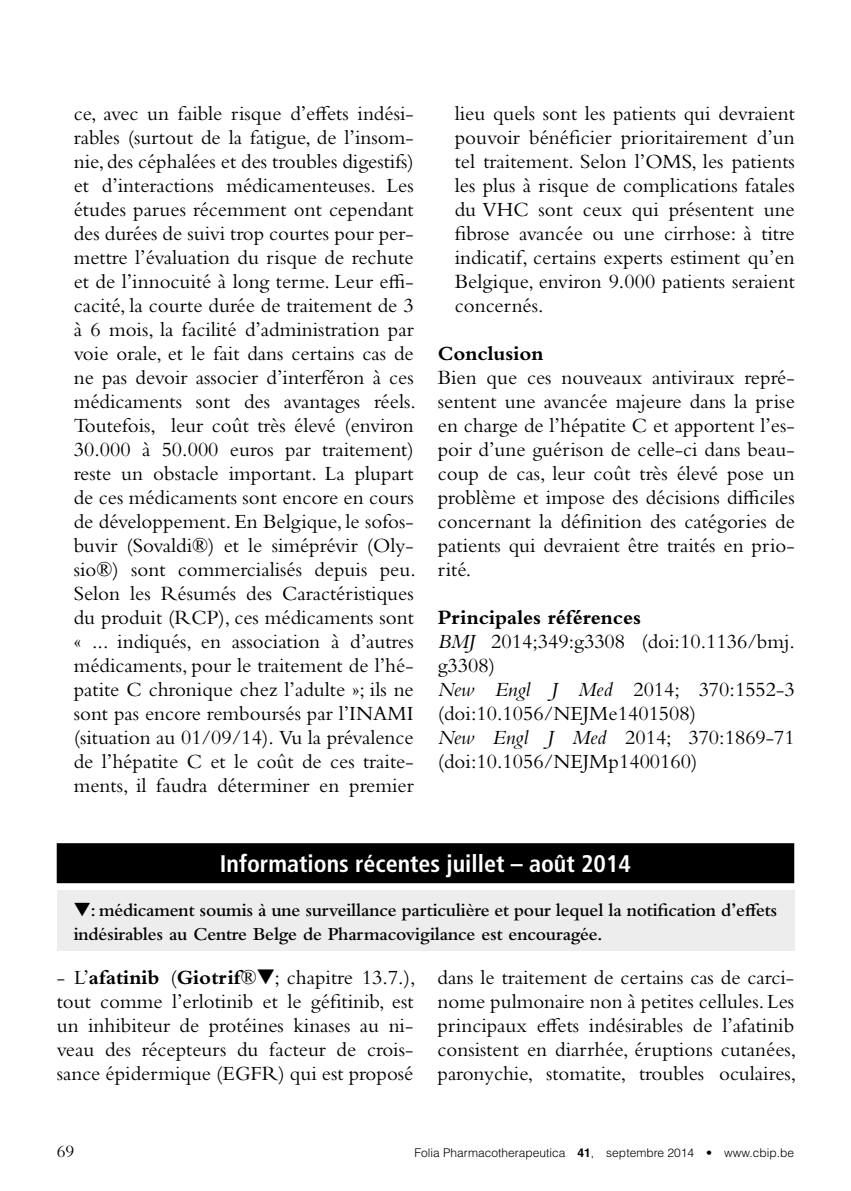
<style>
.page{position:relative;width:851px;height:1191px;background:#fff}
.page>*{position:absolute;margin:0;border:0;box-sizing:border-box;transform-origin:0 0}
.t1{font:700 condensed 24px "Frutiger LT Std";color:#fff}
.t2{font:21px/24px "Bembo Std";color:#000;text-align:justify}
.t3{font:700 21px "Bembo Std";color:#000}
.t4{font:600 19px/24px "Bembo Std";letter-spacing:-.01em;color:#000}
.t5{font:18px "Bembo Std";color:#000}
.t6{font:300 12px "Helvetica LT Std";color:#000}
.s1{font-weight:700}
.s2{font-style:italic}
</style>
<div class="page">
<div style="left:57px;top:843px;width:737px;height:40px;background:#000"></div>
<div style="left:57px;top:891px;width:737px;height:60px;background:#ededed"></div>
<p class="t2" style="left:74px;top:101px;width:343px">ce, avec un faible risque d’effets indési&shy;rables (surtout de la fatigue, de l’insom&shy;nie, des céphalées et des troubles digestifs) et d’interactions médicamenteuses. Les études parues récemment ont cependant des durées de suivi trop courtes pour per&shy;mettre l’évaluation du risque de rechute et de l’innocuité à long terme. Leur effi&shy;cacité, la courte durée de traitement de 3 à 6 mois, la facilité d’administration par voie orale, et le fait dans certains cas de ne pas devoir associer d’interféron à ces médicaments sont des avantages réels.<br>Toutefois, leur coût très élevé (environ 30.000 à 50.000 euros par traitement) reste un obstacle important. La plupart de ces médicaments sont encore en cours de développement. En Belgique, le sofos&shy;buvir (Sovaldi®) et le siméprévir (Oly&shy;sio®) sont commercialisés depuis peu.<br>Selon les Résumés des Caractéristiques du produit (RCP), ces médicaments sont « ... indiqués, en association à d’autres médicaments, pour le traitement de l’hé&shy;patite C chronique chez l’adulte »; ils ne sont pas encore remboursés par l’INAMI (situation au 01/09/14). Vu la prévalence de l’hépatite C et le coût de ces traite&shy;ments, il faudra déterminer en premier</p>
<p class="t2" style="left:454px;top:101px;width:341px">lieu quels sont les patients qui devraient pouvoir bénéficier prioritairement d’un tel traitement. Selon l’OMS, les patients les plus à risque de complications fatales du VHC sont ceux qui présentent une fibrose avancée ou une cirrhose: à titre indicatif, certains experts estiment qu’en Belgique, environ 9.000 patients seraient concernés.</p>
<p class="t3" style="left:437px;top:342px;width:107px">Conclusion</p>
<p class="t2" style="left:437px;top:365px;width:358px">Bien que ces nouveaux antiviraux repré&shy;sentent une avancée majeure dans la prise en charge de l’hépatite C et apportent l’es&shy;poir d’une guérison de celle-ci dans beau&shy;coup de cas, leur coût très élevé pose un problème et impose des décisions difficiles concernant la définition des catégories de patients qui devraient être traités en prio&shy;rité.</p>
<p class="t2" style="left:437px;top:605px;width:358px;text-align:left"><span class="s1">Principales références<br></span><span class="s2">BMJ</span> 2014;349:g3308 (doi:10.1136/bmj. g3308)<br><span class="s2">New Engl J Med</span> 2014; 370:1552-3 (doi:10.1056/NEJMe1401508)<br><span class="s2">New Engl J Med</span> 2014; 370:1869-71 (doi:10.1056/NEJMp1400160)</p>
<p class="t1" style="left:220px;top:849px;width:412px">Informations récentes juillet – août 2014</p>
<p class="t4" style="left:74px;top:897px;width:705px">▼: médicament soumis à une surveillance particulière et pour lequel la notification d’effets indésirables au Centre Belge de Pharmacovigilance est encouragée.</p>
<p class="t2" style="left:57px;top:965px;width:360px">- L’<span class="s1">afatinib</span> (<span class="s1">Giotrif</span>®▼; chapitre 13.7.), tout comme l’erlotinib et le géfitinib, est un inhibiteur de protéines kinases au ni&shy;veau des récepteurs du facteur de crois&shy;sance épidermique (EGFR) qui est proposé</p>
<p class="t2" style="left:437px;top:965px;width:360px">dans le traitement de certains cas de carci&shy;nome pulmonaire non à petites cellules. Les principaux effets indésirables de l’afatinib consistent en diarrhée, éruptions cutanées, paronychie, stomatite, troubles oculaires,</p>
<p class="t5" style="left:57px;top:1140px;width:19px">69</p>
<p class="t6" style="left:414px;top:1145px;width:381px">Folia Pharmacotherapeutica <span class="s1">41</span>, septembre 2014 • www.cbip.be</p>
</div>
